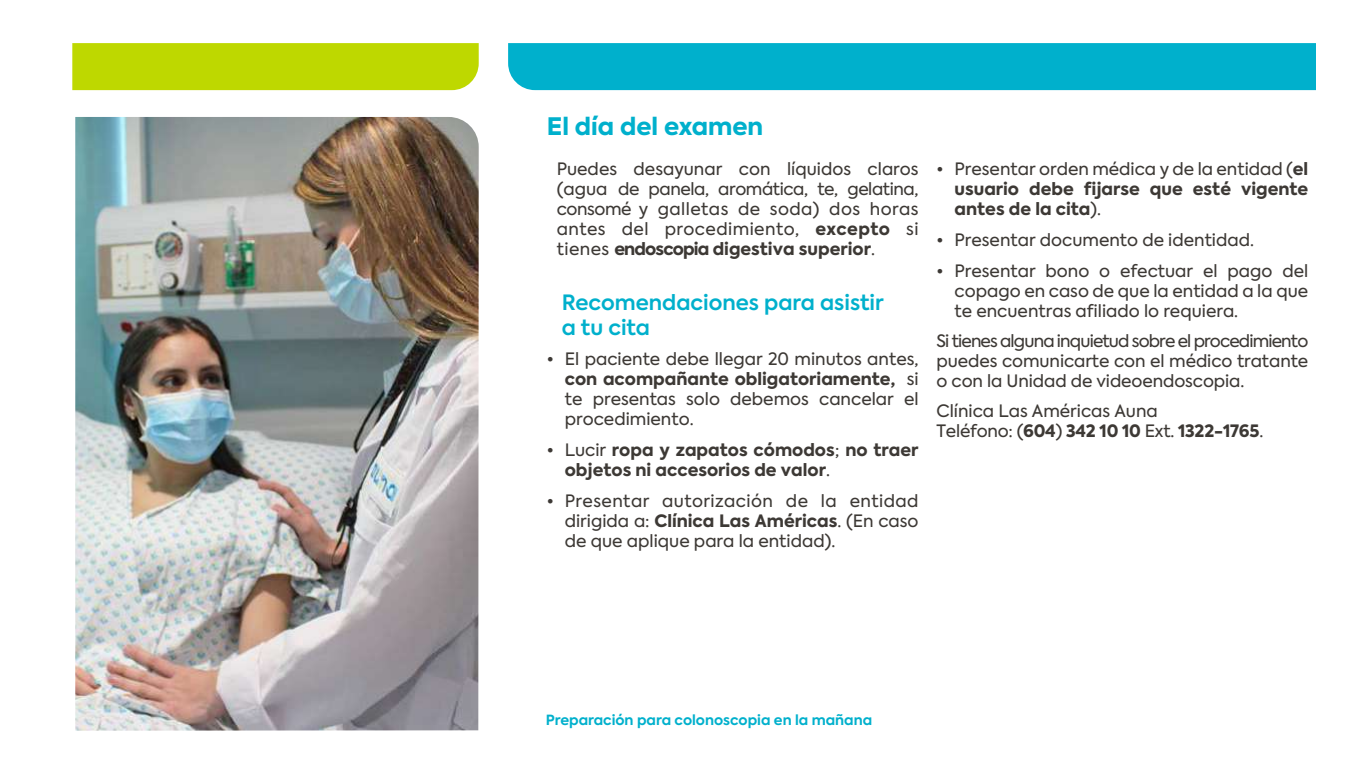
<style>
.page{position:relative;width:1366px;height:768px;background:#fff}
.page>*{position:absolute;margin:0;border:0;box-sizing:border-box;transform-origin:0 0}
.t1{font:800 24px "Axiforma";color:#00b0cc}
.t2{font:600 21px/25px "Axiforma";color:#00b0cc}
.t3{font:17px/20px "Axiforma";color:#3d3935;text-align:justify}
.t4{font:800 17px/20px "Axiforma";color:#3d3935}
.t5{font:700 14px "Axiforma";color:#00b0cc}
.s1{font-weight:800}
.s2{font-weight:400}
</style>
<div class="page">
<div style="left:72px;top:43px;width:407px;height:47px;background:#bed800"></div>
<div style="left:508px;top:43px;width:808px;height:47px;background:#00b0cc"></div>
<img style="left:75px;top:117px;width:404px;height:614px">
<h1 class="t1" style="left:547px;top:110px;width:218px">El día del examen</h1>
<p class="t3" style="left:557px;top:159px;width:363px">Puedes desayunar con líquidos claros (agua de panela, aromática, te, gelatina, consomé y galletas de soda) dos horas antes del procedimiento, <span class="s1">excepto</span> si tienes <span class="s1">endoscopia digestiva superior</span>.</p>
<p class="t2" style="left:562px;top:290px;width:323px">Recomendaciones para asistir a tu cita</p>
<p class="t3" style="left:565px;top:349px;width:355px;text-indent:-18px">• El paciente debe llegar 20 minutos antes, <span class="s1">con acompañante obligatoriamente,</span> si te presentas solo debemos cancelar el procedimiento.</p>
<p class="t4" style="left:565px;top:440px;width:355px;text-indent:-18px"><span class="s2">• Lucir</span> ropa y zapatos cómodos<span class="s2">;</span> no traer objetos ni accesorios de valor<span class="s2">.</span></p>
<p class="t3" style="left:565px;top:491px;width:355px;text-indent:-18px">• Presentar autorización de la entidad dirigida a: <span class="s1">Clínica Las Américas</span>. (En caso de que aplique para la entidad).</p>
<p class="t4" style="left:955px;top:159px;width:355px;text-align:justify;text-indent:-18px"><span class="s2">• Presentar orden médica y de la entidad (</span>el usuario debe fijarse que esté vigente antes de la cita<span class="s2">).</span></p>
<p class="t3" style="left:937px;top:230px;width:319px">• Presentar documento de identidad.</p>
<p class="t3" style="left:955px;top:261px;width:355px;text-indent:-18px">• Presentar bono o efectuar el pago del copago en caso de que la entidad a la que te encuentras afiliado lo requiera.</p>
<p class="t3" style="left:937px;top:331px;width:373px">Si tienes alguna inquietud sobre el procedimiento puedes comunicarte con el médico tratante o con la Unidad de videoendoscopia.</p>
<p class="t3" style="left:937px;top:401px;width:328px">Clínica Las Américas Auna<br>Teléfono: (<span class="s1">604</span>) <span class="s1">342 10 10</span> Ext. <span class="s1">1322-1765</span>.</p>
<p class="t5" style="left:546px;top:711px;width:328px">Preparación para colonoscopia en la mañana</p>
</div>
